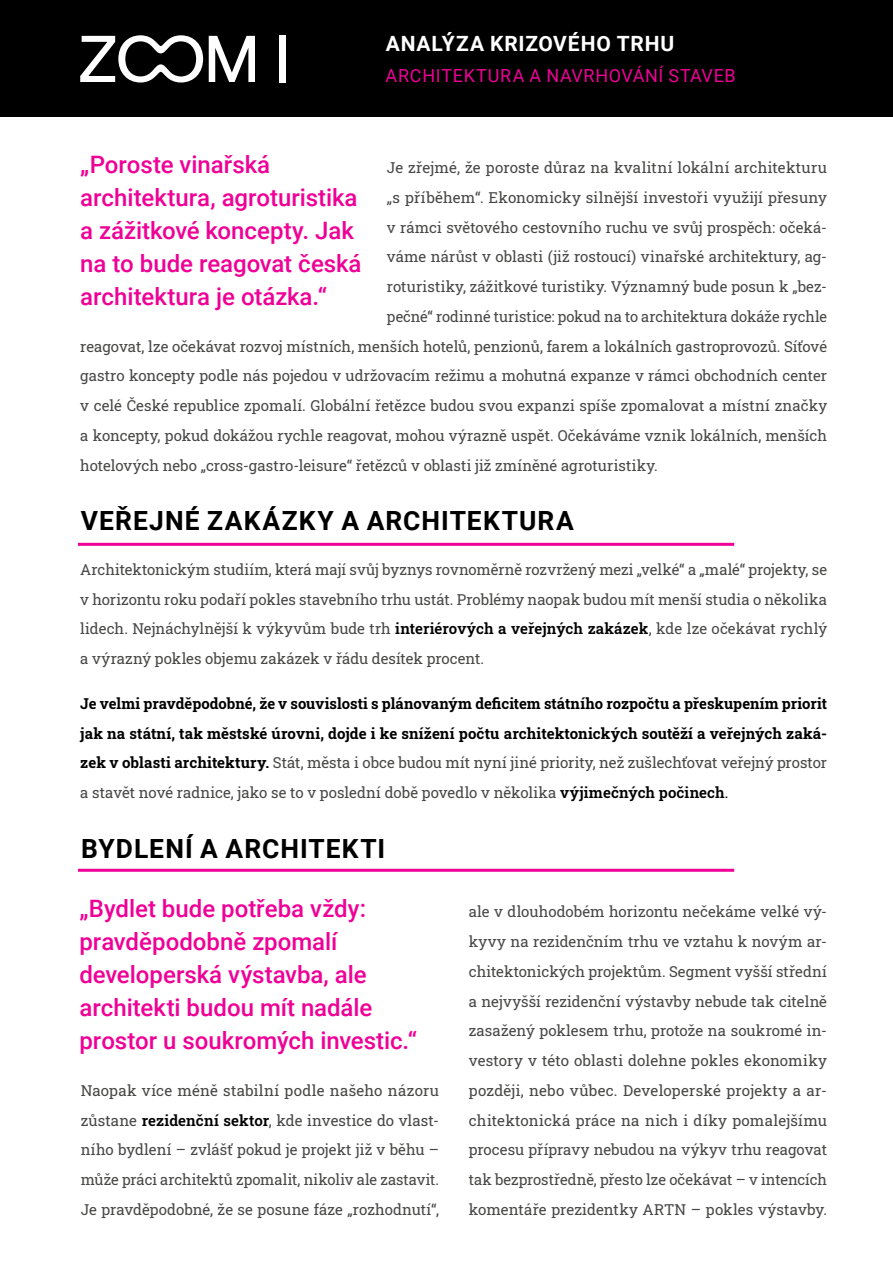
<style>
.page{position:relative;width:893px;height:1263px;background:#fff}
.page>*{position:absolute;margin:0;border:0;box-sizing:border-box;transform-origin:0 0}
.t1{font:700 26.4px "Roboto";letter-spacing:.04em;color:#000}
.t2{font:500 24px/33px "Roboto";color:#ef0096}
.t3{font:700 21px "Roboto";letter-spacing:.045em;color:#fff}
.t4{font:18px "Roboto";letter-spacing:.035em;color:#ef0096}
.t5{font:15px/29.7px "Roboto Slab";letter-spacing:.005em;color:#474746;text-align:justify}
.t6{font:700 15px/29.7px "Roboto Slab";letter-spacing:.005em;color:#000;text-align:justify}
.s1{font-weight:600;color:#000}
.s2{font-weight:400;color:#474746}
.s3{font-weight:600}
.s4{font-weight:400}
</style>
<div class="page">
<div style="left:0;top:0;width:893px;height:116px;background:#000"></div>
<svg style="left:80px;top:35px;width:175px;height:48px"></svg>
<div style="left:279px;top:35px;width:7px;height:48px;background:#fff"></div>
<hr style="left:78px;top:543px;width:656px;height:3px;background:#ef0096">
<hr style="left:78px;top:869px;width:656px;height:3px;background:#ef0096">
<h3 class="t3" style="left:386px;top:29px;width:290px">ANALÝZA KRIZOVÉHO TRHU</h3>
<p class="t4" style="left:386px;top:63px;width:352px">ARCHITEKTURA A NAVRHOVÁNÍ STAVEB</p>
<h2 class="t2" style="left:80px;top:147px;width:283px">„Poroste vinařská architektura, agroturistika a zážitkové koncepty. Jak na to bude reagovat česká architektura je otázka.“</h2>
<p class="t5" style="left:387px;top:152px;width:442px">Je zřejmé, že poroste důraz na kvalitní lokální architekturu</p>
<p class="t5" style="left:387px;top:182px;width:442px">„s příběhem“. Ekonomicky silnější investoři využijí přesuny</p>
<p class="t5" style="left:387px;top:212px;width:442px">v rámci světového cestovního ruchu ve svůj prospěch: očeká-</p>
<p class="t5" style="left:387px;top:242px;width:442px">váme nárůst v oblasti (již rostoucí) vinařské architektury, ag-</p>
<p class="t5" style="left:387px;top:271px;width:442px">roturistiky, zážitkové turistiky. Významný bude posun k „bez-</p>
<p class="t5" style="left:387px;top:301px;width:442px">pečné“ rodinné turistice: pokud na to architektura dokáže rychle</p>
<p class="t5" style="left:80px;top:331px;width:748px">reagovat, lze očekávat rozvoj místních, menších hotelů, penzionů, farem a lokálních gastroprovozů. Síťové</p>
<p class="t5" style="left:80px;top:361px;width:748px">gastro koncepty podle nás pojedou v udržovacím režimu a mohutná expanze v rámci obchodních center</p>
<p class="t5" style="left:80px;top:390px;width:748px">v celé České republice zpomalí. Globální řetězce budou svou expanzi spíše zpomalovat a místní značky</p>
<p class="t5" style="left:80px;top:420px;width:748px">a koncepty, pokud dokážou rychle reagovat, mohou výrazně uspět. Očekáváme vznik lokálních, menších</p>
<p class="t5" style="left:80px;top:450px;width:579px">hotelových nebo „cross‑gastro‑leisure“ řetězců v oblasti již zmíněné agroturistiky.</p>
<h1 class="t1" style="left:81px;top:502px;width:495px">VEŘEJNÉ ZAKÁZKY A ARCHITEKTURA</h1>
<p class="t5" style="left:80px;top:554px;width:748px">Architektonickým studiím, která mají svůj byznys rovnoměrně rozvržený mezi „velké“ a „malé“ projekty, se v horizontu roku podaří pokles stavebního trhu ustát. Problémy naopak budou mít menší studia o několika lidech. Nejnáchylnější k výkyvům bude trh <span class="s1">interiérových a veřejných zakázek</span>, kde lze očekávat rychlý a výrazný pokles objemu zakázek v řádu desítek procent.</p>
<p class="t6" style="left:80px;top:688px;width:748px">Je velmi pravděpodobné, že v souvislosti s plánovaným deficitem státního rozpočtu a přeskupením priorit jak na státní, tak městské úrovni, dojde i ke snížení počtu architektonických soutěží a veřejných zaká&shy;zek v oblasti architektury. <span class="s2">Stát, města i obce budou mít nyní jiné priority, než zušlechťovat veřejný prostor a stavět nové radnice, jako se to v poslední době povedlo v několika</span> <span class="s3">výjimečných počinech</span><span class="s4">.</span></p>
<h1 class="t1" style="left:81px;top:830px;width:306px">BYDLENÍ A ARCHITEKTI</h1>
<h2 class="t2" style="left:79px;top:891px;width:339px">„Bydlet bude potřeba vždy: pravděpodobně zpomalí developerská výstavba, ale architekti budou mít nadále prostor u soukromých investic.“</h2>
<p class="t5" style="left:81px;top:1075px;width:360px">Naopak více méně stabilní podle našeho názoru zůstane <span class="s1">rezidenční sektor</span>, kde investice do vlast&shy;ního bydlení – zvlášť pokud je projekt již v běhu – může práci architektů zpomalit, nikoliv ale zastavit.<br>Je pravděpodobné, že se posune fáze „rozhodnutí“,</p>
<p class="t5" style="left:469px;top:896px;width:360px">ale v dlouhodobém horizontu nečekáme velké vý&shy;kyvy na rezidenčním trhu ve vztahu k novým ar&shy;chitektonických projektům. Segment vyšší střední a nejvyšší rezidenční výstavby nebude tak citelně zasažený poklesem trhu, protože na soukromé in&shy;vestory v této oblasti dolehne pokles ekonomiky později, nebo vůbec. Developerské projekty a ar&shy;chitektonická práce na nich i díky pomalejšímu procesu přípravy nebudou na výkyv trhu reagovat tak bezprostředně, přesto lze očekávat – v intencích komentáře prezidentky ARTN – pokles výstavby.</p>
</div>
